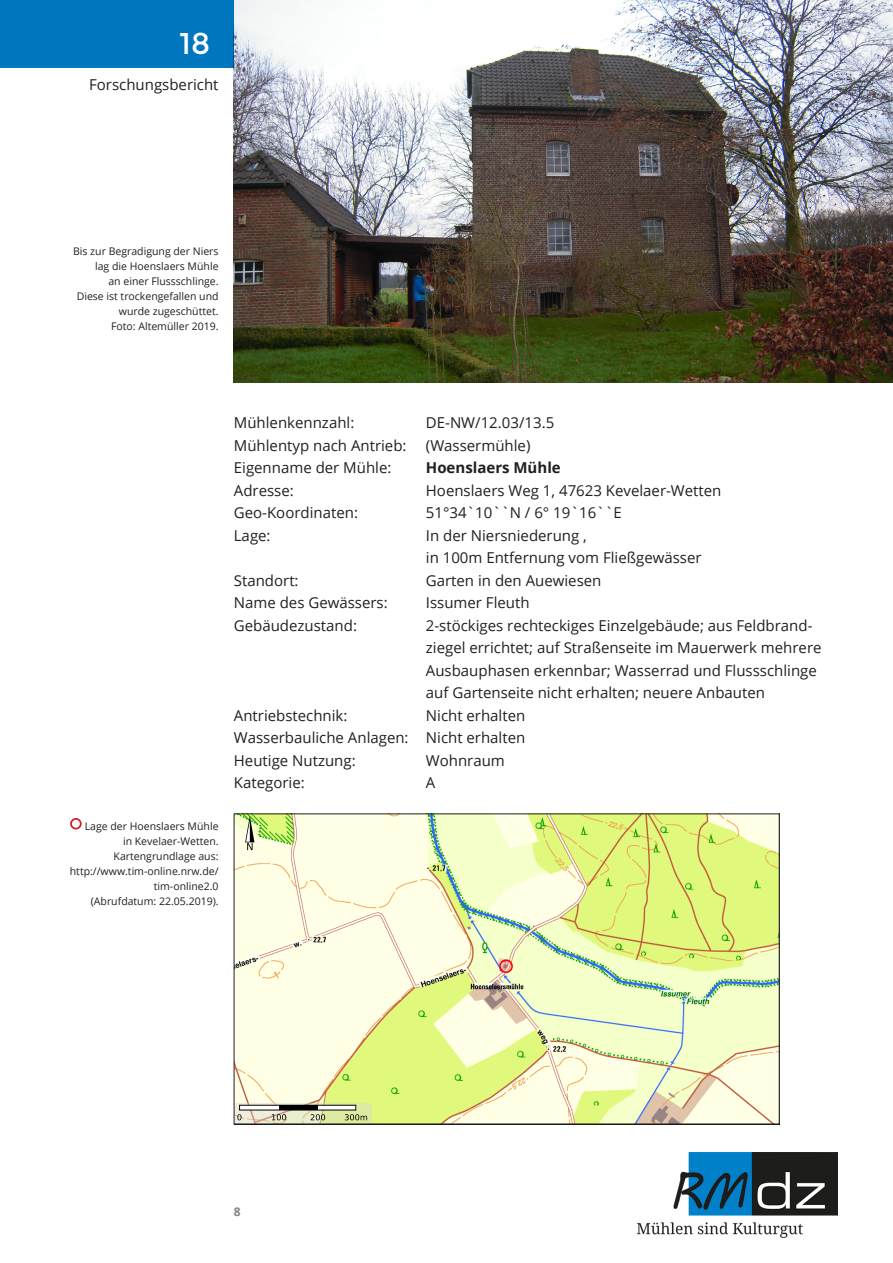
<style>
.page{position:relative;width:893px;height:1263px;background:#fff}
.page>*{position:absolute;margin:0;border:0;box-sizing:border-box;transform-origin:0 0}
.t1{font:30px "Montserrat";color:#fff}
.t2{font:15px "Open Sans";color:#231f20}
.t3{font:700 15px "Open Sans";color:#231f20}
.t4{font:700 12px "Open Sans";color:#808285}
.t5{font:10.95px "Helvetica";color:#333}
.t6{font:10.5px/15px "Open Sans";color:#231f20;text-align:right}
</style>
<div class="page">
<img style="left:638px;top:1152px;width:200px;height:86px">
<img style="left:234px;top:0;width:659px;height:383px">
<svg style="left:236px;top:816px;width:541px;height:306px;background:#ecf4b9"></svg>
<div style="left:70px;top:818px;width:12px;height:11px;border:2px solid #d1232a;border-radius:50%"></div>
<div style="left:0;top:0;width:234px;height:68px;background:#0076bf"></div>
<p class="t1" style="left:180px;top:26px;width:32px">18</p>
<p class="t2" style="left:89px;top:75px;width:131px">Forschungsbericht</p>
<p class="t6" style="left:73px;top:243px;width:147px">Bis zur Begradigung der Niers lag die Hoenslaers Mühle</p>
<p class="t6" style="left:108px;top:273px;width:112px">an einer Flussschlinge.</p>
<p class="t6" style="left:77px;top:288px;width:143px">Diese ist trockengefallen und wurde zugeschüttet.</p>
<p class="t6" style="left:111px;top:318px;width:109px">Foto: Altemüller 2019.</p>
<p class="t6" style="left:85px;top:818px;width:135px">Lage der Hoenslaers Mühle</p>
<p class="t6" style="left:123px;top:833px;width:97px">in Kevelaer-Wetten.</p>
<p class="t6" style="left:114px;top:848px;width:106px">Kartengrundlage aus:</p>
<p class="t6" style="left:70px;top:863px;width:150px">http://www.tim-online.nrw.de/ tim-online2.0</p>
<p class="t6" style="left:91px;top:893px;width:129px">(Abrufdatum: 22.05.2019).</p>
<p class="t2" style="left:234px;top:412px;width:122px">Mühlenkennzahl:</p>
<p class="t2" style="left:426px;top:412px;width:130px">DE-NW/12.03/13.5</p>
<p class="t2" style="left:234px;top:435px;width:174px">Mühlentyp nach Antrieb:</p>
<p class="t2" style="left:426px;top:435px;width:106px">(Wassermühle)</p>
<p class="t2" style="left:234px;top:457px;width:159px">Eigenname der Mühle:</p>
<p class="t3" style="left:426px;top:457px;width:136px">Hoenslaers Mühle</p>
<p class="t2" style="left:234px;top:480px;width:61px">Adresse:</p>
<p class="t2" style="left:426px;top:480px;width:297px">Hoenslaers Weg 1, 47623 Kevelaer-Wetten</p>
<p class="t2" style="left:234px;top:502px;width:126px">Geo-Koordinaten:</p>
<p class="t2" style="left:426px;top:502px;width:198px">51°34`10``N / 6° 19`16``E</p>
<p class="t2" style="left:234px;top:525px;width:38px">Lage:</p>
<p class="t2" style="left:426px;top:525px;width:163px">In der Niersniederung ,</p>
<p class="t2" style="left:426px;top:547px;width:277px">in 100m Entfernung vom Fließgewässer</p>
<p class="t2" style="left:234px;top:570px;width:66px">Standort:</p>
<p class="t2" style="left:426px;top:570px;width:177px">Garten in den Auewiesen</p>
<p class="t2" style="left:234px;top:592px;width:155px">Name des Gewässers:</p>
<p class="t2" style="left:426px;top:592px;width:105px">Issumer Fleuth</p>
<p class="t2" style="left:234px;top:615px;width:125px">Gebäudezustand:</p>
<p class="t2" style="left:426px;top:615px;width:388px">2-stöckiges rechteckiges Einzelgebäude; aus Feldbrand-</p>
<p class="t2" style="left:426px;top:637px;width:397px">ziegel errichtet; auf Straßenseite im Mauerwerk mehrere</p>
<p class="t2" style="left:426px;top:660px;width:392px">Ausbauphasen erkennbar; Wasserrad und Flussschlinge</p>
<p class="t2" style="left:426px;top:682px;width:341px">auf Gartenseite nicht erhalten; neuere Anbauten</p>
<p class="t2" style="left:234px;top:705px;width:115px">Antriebstechnik:</p>
<p class="t2" style="left:426px;top:705px;width:101px">Nicht erhalten</p>
<p class="t2" style="left:234px;top:727px;width:293px">Wasserbauliche Anlagen: Nicht erhalten</p>
<p class="t2" style="left:234px;top:750px;width:123px">Heutige Nutzung:</p>
<p class="t2" style="left:426px;top:750px;width:80px">Wohnraum</p>
<p class="t2" style="left:234px;top:772px;width:72px">Kategorie:</p>
<p class="t2" style="left:426px;top:772px;width:11px">A</p>
<p class="t5" style="left:242px;top:751px;width:71px">TIM-online 2.0</p>
<p class="t4" style="left:234px;top:1203px;width:8px">8</p>
</div>
